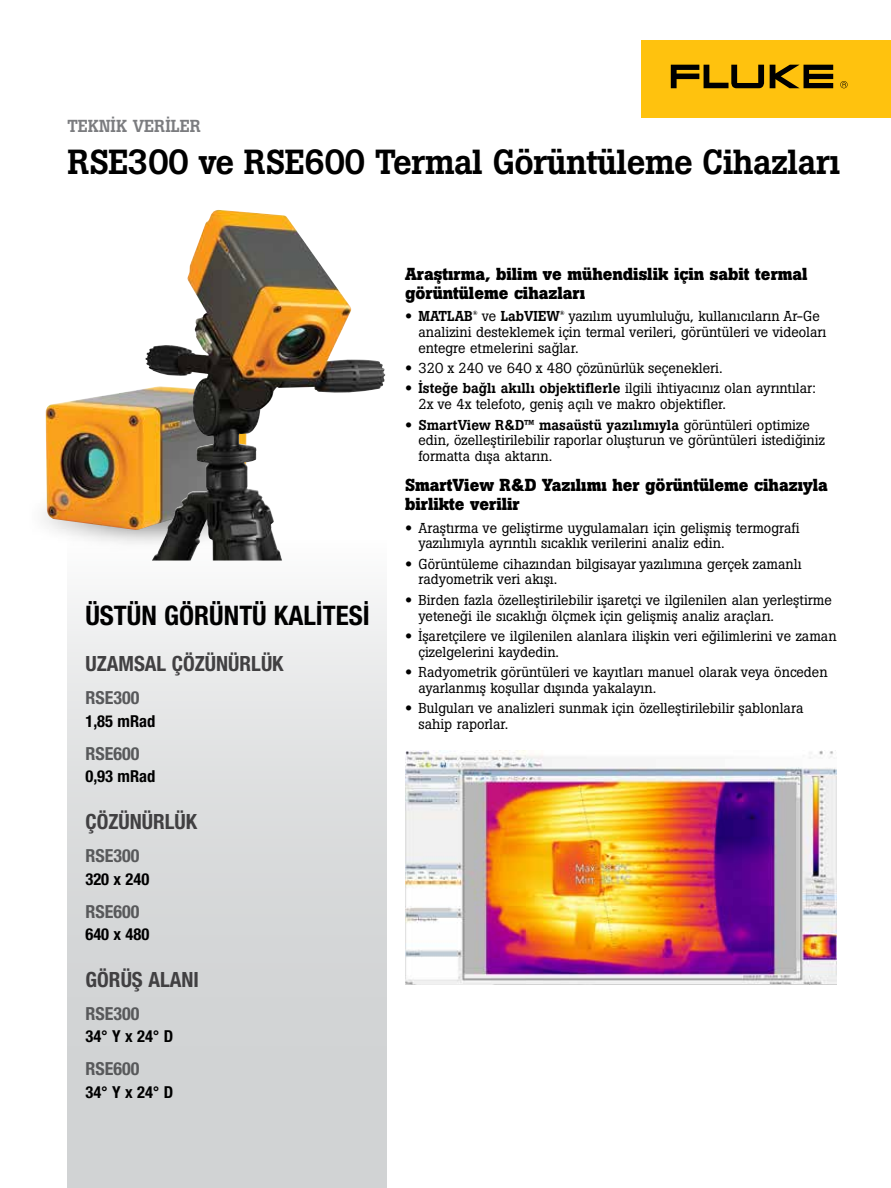
<style>
.page{position:relative;width:891px;height:1188px;background:#fff}
.page>*{position:absolute;margin:0;border:0;box-sizing:border-box;transform-origin:0 0}
.t1{font:500 34.5px "Boton Pro";letter-spacing:-.02em;color:#000}
.t2{font:700 condensed 27px "Helvetica Neue LT Pro";color:#000}
.t3{font:700 condensed 21px "Helvetica Neue LT Pro";color:#414042}
.t4{font:700 condensed 18px "Helvetica Neue LT Pro";color:#58595b}
.t5{font:700 17.25px/18.8px "Boton Pro";color:#000}
.t6{font:500 17.25px "Boton Pro";color:#7b7c7f}
.t7{font:700 condensed 16.5px "Helvetica Neue LT Pro";color:#000}
.t8{font:14.25px/15.8px "Boton Pro";color:#000}
.t9{font:500 14.25px "Boton Pro";color:#000}
.t10{font:500 6px "Boton Pro";color:#000}
.s1{font-family:"Helvetica Neue LT Pro";font-weight:700}
.s2{font-weight:400}
.s3{font-weight:500}
</style>
<div class="page">
<div style="left:68px;top:540px;width:319px;height:648px;background:linear-gradient(to bottom,#f3f3f3,#c8cbcc)"></div>
<div style="left:641px;top:40px;width:250px;height:78px;background:#ffc20e"></div>
<svg style="left:770px;top:65px;width:63px;height:23px"></svg>
<svg style="left:671px;top:65px;width:93px;height:23px"></svg>
<svg style="left:840px;top:81px;width:8px;height:7px"></svg>
<img style="left:43px;top:511px;width:103px;height:44px">
<img style="left:46px;top:388px;width:100px;height:142px">
<img style="left:146px;top:215px;width:136px;height:346px">
<img style="left:405px;top:750px;width:432px;height:234px">
<p class="t6" style="left:68px;top:115px;width:135px">TEKNİK VERİLER</p>
<h1 class="t1" style="left:68px;top:140px;width:774px">RSE300 ve RSE600 Termal Görüntüleme Cihazları</h1>
<h2 class="t2" style="left:85px;top:599px;width:286px">ÜSTÜN GÖRÜNTÜ KALİTESİ</h2>
<h3 class="t3" style="left:85px;top:651px;width:200px">UZAMSAL ÇÖZÜNÜRLÜK</h3>
<p class="t4" style="left:85px;top:687px;width:55px">RSE300</p>
<p class="t7" style="left:85px;top:711px;width:71px">1,85 mRad</p>
<p class="t4" style="left:85px;top:743px;width:55px">RSE600</p>
<p class="t7" style="left:85px;top:767px;width:71px">0,93 mRad</p>
<h3 class="t3" style="left:85px;top:809px;width:113px">ÇÖZÜNÜRLÜK</h3>
<p class="t4" style="left:85px;top:845px;width:55px">RSE300</p>
<p class="t7" style="left:85px;top:869px;width:65px">320 x 240</p>
<p class="t4" style="left:85px;top:900px;width:55px">RSE600</p>
<p class="t7" style="left:85px;top:924px;width:65px">640 x 480</p>
<h3 class="t3" style="left:85px;top:967px;width:115px">GÖRÜŞ ALANI</h3>
<p class="t4" style="left:85px;top:1002px;width:55px">RSE300</p>
<p class="t7" style="left:85px;top:1027px;width:89px">34° Y x 24° D</p>
<p class="t4" style="left:85px;top:1058px;width:55px">RSE600</p>
<p class="t7" style="left:85px;top:1082px;width:89px">34° Y x 24° D</p>
<p class="t5" style="left:405px;top:265px;width:404px">Araştırma, bilim ve mühendislik için sabit termal görüntüleme cihazları</p>
<p class="t9" style="left:405px;top:307px;width:69px"><span class="s1">•</span> MATLAB</p>
<p class="t10" style="left:473px;top:309px;width:6px">®</p>
<p class="t9" style="left:482px;top:307px;width:80px"><span class="s2">ve</span> LabVIEW</p>
<p class="t10" style="left:560px;top:309px;width:6px">®</p>
<p class="t8" style="left:418px;top:309px;width:409px;text-indent:150px">yazılım uyumluluğu, kullanıcıların Ar-Ge analizini desteklemek için termal verileri, görüntüleri ve videoları entegre etmelerini sağlar.</p>
<p class="t8" style="left:405px;top:360px;width:319px"><span class="s1">•</span> 320 x 240 ve 640 x 480 çözünürlük seçenekleri.</p>
<p class="t8" style="left:418px;top:381px;width:399px;text-indent:-13px"><span class="s1">•</span> <span class="s3">İsteğe bağlı akıllı objektiflerle</span> ilgili ihtiyacınız olan ayrıntılar:<br>2x ve 4x telefoto, geniş açılı ve makro objektifler.</p>
<p class="t8" style="left:418px;top:417px;width:408px;text-indent:-13px"><span class="s1">•</span> <span class="s3">SmartView R&amp;D™ masaüstü yazılımıyla</span> görüntüleri optimize edin, özelleştirilebilir raporlar oluşturun ve görüntüleri istediğiniz formatta dışa aktarın.</p>
<p class="t5" style="left:405px;top:476px;width:424px">SmartView R&amp;D Yazılımı her görüntüleme cihazıyla birlikte verilir</p>
<p class="t8" style="left:418px;top:520px;width:383px;text-indent:-13px"><span class="s1">•</span> Araştırma ve geliştirme uygulamaları için gelişmiş termografi yazılımıyla ayrıntılı sıcaklık verilerini analiz edin.</p>
<p class="t8" style="left:418px;top:556px;width:385px;text-indent:-13px"><span class="s1">•</span> Görüntüleme cihazından bilgisayar yazılımına gerçek zamanlı radyometrik veri akışı.</p>
<p class="t8" style="left:418px;top:592px;width:415px;text-indent:-13px"><span class="s1">•</span> Birden fazla özelleştirilebilir işaretçi ve ilgilenilen alan yerleştirme yeteneği ile sıcaklığı ölçmek için gelişmiş analiz araçları.</p>
<p class="t8" style="left:418px;top:628px;width:420px;text-indent:-13px"><span class="s1">•</span> İşaretçilere ve ilgilenilen alanlara ilişkin veri eğilimlerini ve zaman çizelgelerini kaydedin.</p>
<p class="t8" style="left:418px;top:664px;width:411px;text-indent:-13px"><span class="s1">•</span> Radyometrik görüntüleri ve kayıtları manuel olarak veya önceden ayarlanmış koşullar dışında yakalayın.</p>
<p class="t8" style="left:418px;top:700px;width:387px;text-indent:-13px"><span class="s1">•</span> Bulguları ve analizleri sunmak için özelleştirilebilir şablonlara sahip raporlar.</p>
</div>
